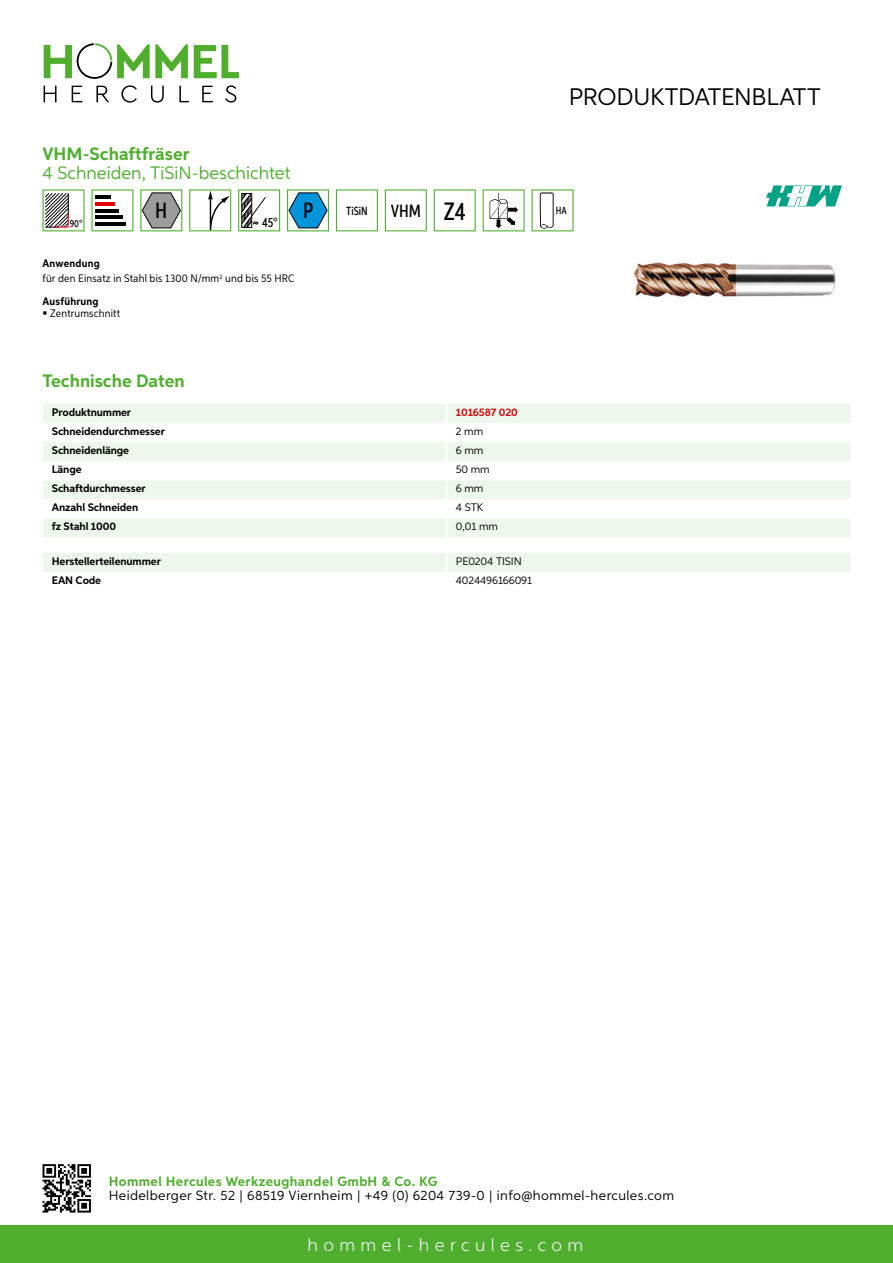
<style>
.page{position:relative;width:893px;height:1263px;background:#fff}
.page>*{position:absolute;margin:0;border:0;box-sizing:border-box;transform-origin:0 0}
.t1{font:24px "Aspira";letter-spacing:-.01em;color:#000}
.t2{font:500 22.2px "Aspira XX Nar";color:#000}
.t3{font:700 18px "Aspira";color:#50ae2f}
.t4{font:18px "Aspira";color:#50ae2f}
.t5{font:300 18px "Aspira";letter-spacing:.3em;color:#fff}
.t6{font:500 17.85px "Aspira XX Nar";color:#000}
.t7{font:13.5px "Aspira";letter-spacing:.03em;color:#000}
.t8{font:700 13.5px "Aspira";letter-spacing:.03em;color:#50ae2f}
.t9{font:500 13.35px "Aspira XX Nar";color:#000}
.t10{font:500 11.85px "Aspira XX Nar";color:#000}
.t11{font:700 10.95px "Aspira";letter-spacing:-.01em;color:#000}
.t12{font:10.95px/15.1px "Aspira Nar";letter-spacing:.015em;color:#000}
.t13{font:10.95px "Aspira";letter-spacing:-.01em;color:#000}
.t14{font:700 10.95px "Aspira";letter-spacing:-.01em;color:#cd1013}
.t15{font:700 10.95px "Aspira Nar";letter-spacing:.02em;color:#000}
.t16{font:500 10.35px "Aspira XX Nar";color:#000}
.s1{font-size:25.2px}
.s2{font-weight:700}
</style>
<div class="page">
<div style="left:0;top:1226px;width:893px;height:37px;background:#50ae2f"></div>
<svg style="left:43px;top:1164px;width:48px;height:48px"></svg>
<svg style="left:194px;top:45px;width:45px;height:33px"></svg>
<svg style="left:44px;top:43px;width:144px;height:36px"></svg>
<svg style="left:44px;top:86px;width:13px;height:16px"></svg>
<svg style="left:72px;top:86px;width:10px;height:16px"></svg>
<svg style="left:96px;top:86px;width:13px;height:16px"></svg>
<svg style="left:121px;top:85px;width:16px;height:18px"></svg>
<svg style="left:151px;top:86px;width:13px;height:17px"></svg>
<svg style="left:179px;top:86px;width:10px;height:16px"></svg>
<svg style="left:202px;top:86px;width:11px;height:16px"></svg>
<svg style="left:225px;top:85px;width:11px;height:18px"></svg>
<div style="left:43px;top:404px;width:807px;height:134px;background:#eef7eb"></div>
<svg style="left:43px;top:423px;width:807px;height:95px"></svg>
<hr style="left:445px;top:404px;width:3px;height:19px;background:#fff">
<hr style="left:445px;top:423px;width:3px;height:19px;background:#fff">
<hr style="left:445px;top:442px;width:3px;height:19px;background:#fff">
<hr style="left:445px;top:461px;width:3px;height:19px;background:#fff">
<hr style="left:445px;top:480px;width:3px;height:19px;background:#fff">
<hr style="left:445px;top:499px;width:3px;height:19px;background:#fff">
<hr style="left:445px;top:518px;width:3px;height:20px;background:#fff">
<div style="left:43px;top:553px;width:807px;height:19px;background:#eef7eb"></div>
<svg style="left:43px;top:189px;width:42px;height:42px"></svg>
<svg style="left:91px;top:189px;width:42px;height:42px"></svg>
<hr style="left:95px;top:196px;width:16px;height:3px;background:#000">
<hr style="left:95px;top:202px;width:20px;height:4px;background:#e3000b">
<hr style="left:95px;top:209px;width:23px;height:3px;background:#000">
<hr style="left:95px;top:216px;width:27px;height:3px;background:#000">
<hr style="left:95px;top:222px;width:31px;height:4px;background:#000">
<svg style="left:140px;top:189px;width:42px;height:42px"></svg>
<svg style="left:189px;top:189px;width:42px;height:42px"></svg>
<svg style="left:238px;top:189px;width:42px;height:42px"></svg>
<svg style="left:287px;top:189px;width:42px;height:42px"></svg>
<svg style="left:336px;top:189px;width:42px;height:42px"></svg>
<svg style="left:385px;top:189px;width:42px;height:42px"></svg>
<svg style="left:434px;top:189px;width:42px;height:42px"></svg>
<svg style="left:483px;top:189px;width:42px;height:42px"></svg>
<svg style="left:532px;top:189px;width:42px;height:42px"></svg>
<img style="left:634px;top:262px;width:202px;height:35px">
<svg style="left:766px;top:185px;width:76px;height:21px"></svg>
<h3 class="t3" style="left:43px;top:142px;width:149px">VHM-Schaftfräser</h3>
<h3 class="t4" style="left:43px;top:162px;width:250px">4 Schneiden, TiSiN -beschichtet</h3>
<h1 class="t1" style="left:569px;top:82px;width:253px">Produktdatenblatt</h1>
<p class="t16" style="left:70px;top:218px;width:14px">90°</p>
<h2 class="t2" style="left:155px;top:197px;width:14px">H</h2>
<p class="t9" style="left:262px;top:215px;width:53px">45° <sup>P</sup></p>
<p class="t10" style="left:346px;top:203px;width:23px">TiSiN</p>
<h3 class="t6" style="left:391px;top:200px;width:76px">VHM <span class="s1">Z4</span></h3>
<p class="t16" style="left:556px;top:204px;width:12px">HA</p>
<p class="t12" style="left:43px;top:256px;width:254px"><span class="s2">Anwendung<br></span>für den Einsatz in Stahl bis 1300 N/mm<sup>2</sup> und bis 55 HRC</p>
<p class="t15" style="left:43px;top:294px;width:58px">Ausführung</p>
<p class="t12" style="left:50px;top:306px;width:71px">Zentrumschnitt</p>
<h3 class="t3" style="left:43px;top:369px;width:144px">Technische Daten</h3>
<p class="t11" style="left:52px;top:405px;width:81px">Produktnummer</p>
<p class="t14" style="left:456px;top:405px;width:64px">1016587 020</p>
<p class="t11" style="left:52px;top:424px;width:115px">Schneidendurchmesser</p>
<p class="t13" style="left:456px;top:424px;width:29px">2 mm</p>
<p class="t11" style="left:52px;top:443px;width:79px">Schneidenlänge</p>
<p class="t13" style="left:456px;top:443px;width:29px">6 mm</p>
<p class="t11" style="left:52px;top:462px;width:31px">Länge</p>
<p class="t13" style="left:456px;top:463px;width:35px">50 mm</p>
<p class="t11" style="left:52px;top:482px;width:95px">Schaftdurchmesser</p>
<p class="t13" style="left:456px;top:482px;width:29px">6 mm</p>
<p class="t11" style="left:52px;top:501px;width:88px">Anzahl Schneiden</p>
<p class="t13" style="left:456px;top:501px;width:23px">4 STK</p>
<p class="t11" style="left:52px;top:520px;width:66px">fz Stahl 1000</p>
<p class="t13" style="left:456px;top:520px;width:44px">0,01 mm</p>
<p class="t11" style="left:52px;top:554px;width:111px">Herstellerteilenummer</p>
<p class="t13" style="left:456px;top:554px;width:65px">PE0204 TISIN</p>
<p class="t11" style="left:52px;top:574px;width:51px">EAN Code</p>
<p class="t13" style="left:456px;top:574px;width:78px">4024496166091</p>
<p class="t8" style="left:109px;top:1172px;width:330px">Hommel Hercules Werkzeughandel GmbH &amp; Co. KG</p>
<p class="t7" style="left:109px;top:1187px;width:567px">Heidelberger Str. 52 | 68519 Viernheim | +49 (0) 6204 739-0 | info@hommel-hercules.com</p>
<h3 class="t5" style="left:307px;top:1234px;width:277px">hommel-hercules.com</h3>
</div>
